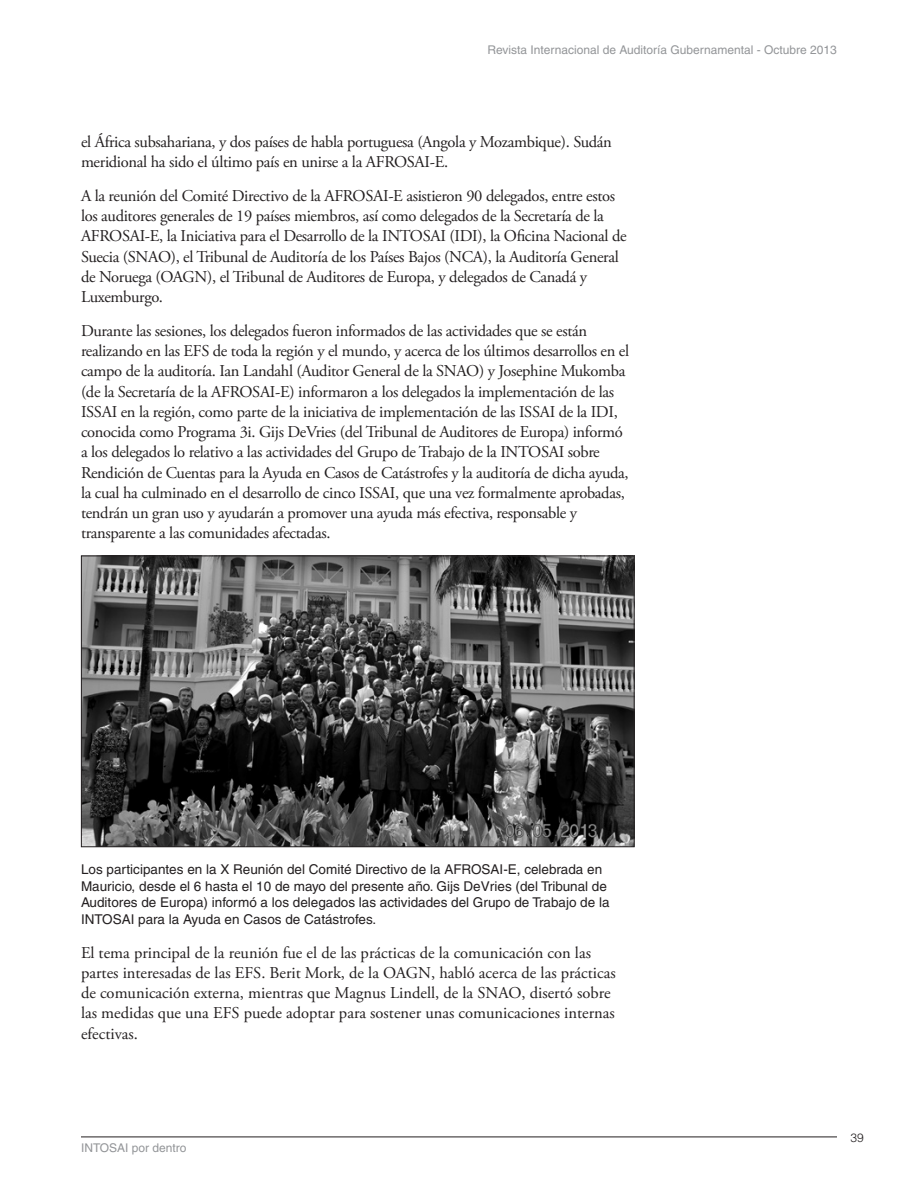
<style>
.page{position:relative;width:918px;height:1188px;background:#fff}
.page>*{position:absolute;margin:0;border:0;box-sizing:border-box;transform-origin:0 0}
._0-body_text_AGP_11{font:16.5px/20.2px "Adobe Garamond Pro";letter-spacing:-.02em;color:#231f20}
._0-body_text_AGP_11-2{font:16.5px/20.2px "Adobe Garamond Pro";color:#231f20}
._0-caption_body_text{font:13.5px/16.5px "Helvetica";color:#231f20}
.t1{font:12px "Helvetica";color:#939598}
.t2{font:300 12px "Helvetica";color:#231f20}
</style>
<div class="page">
<hr style="left:81px;top:1137px;width:756px;height:1px;background:#231f20">
<img style="left:83px;top:558px;width:550px;height:287px">
<div style="left:81px;top:556px;width:554px;height:291px;border:1px solid #231f20"></div>
<p class="t1" style="left:488px;top:43px;width:351px">Revista Internacional de Auditoría Gubernamental - Octubre 2013</p>
<p class="_0-body_text_AGP_11" style="left:81px;top:132px;width:532px">el África subsahariana, y dos países de habla portuguesa (Angola y Mozambique). Sudán meridional ha sido el último país en unirse a la AFROSAI-E.</p>
<p class="_0-body_text_AGP_11" style="left:81px;top:186px;width:547px">A la reunión del Comité Directivo de la AFROSAI-E asistieron 90 delegados, entre estos los auditores generales de 19 países miembros, así como delegados de la Secretaría de la AFROSAI-E, la Iniciativa para el Desarrollo de la INTOSAI (IDI), la Oficina Nacional de Suecia (SNAO), el Tribunal de Auditoría de los Países Bajos (NCA), la Auditoría General de Noruega (OAGN), el Tribunal de Auditores de Europa, y delegados de Canadá y Luxemburgo.</p>
<p class="_0-body_text_AGP_11" style="left:81px;top:321px;width:550px">Durante las sesiones, los delegados fueron informados de las actividades que se están realizando en las EFS de toda la región y el mundo, y acerca de los últimos desarrollos en el campo de la auditoría. Ian Landahl (Auditor General de la SNAO) y Josephine Mukomba (de la Secretaría de la AFROSAI-E) informaron a los delegados la implementación de las ISSAI en la región, como parte de la iniciativa de implementación de las ISSAI de la IDI, conocida como Programa 3i. Gijs DeVries (del Tribunal de Auditores de Europa) informó a los delegados lo relativo a las actividades del Grupo de Trabajo de la INTOSAI sobre Rendición de Cuentas para la Ayuda en Casos de Catástrofes y la auditoría de dicha ayuda, la cual ha culminado en el desarrollo de cinco ISSAI, que una vez formalmente aprobadas, tendrán un gran uso y ayudarán a promover una ayuda más efectiva, responsable y transparente a las comunidades afectadas.</p>
<p class="_0-caption_body_text" style="left:81px;top:861px;width:530px">Los participantes en la X Reunión del Comité Directivo de la AFROSAI-E, celebrada en Mauricio, desde el 6 hasta el 10 de mayo del presente año. Gijs DeVries (del Tribunal de Auditores de Europa) informó a los delegados las actividades del Grupo de Trabajo de la INTOSAI para la Ayuda en Casos de Catástrofes.</p>
<p class="_0-body_text_AGP_11-2" style="left:81px;top:943px;width:536px">El tema principal de la reunión fue el de las prácticas de la comunicación con las partes interesadas de las EFS. Berit Mork, de la OAGN, habló acerca de las prácticas de comunicación externa, mientras que Magnus Lindell, de la SNAO, disertó sobre las medidas que una EFS puede adoptar para sostener unas comunicaciones internas efectivas.</p>
<p class="t1" style="left:81px;top:1141px;width:107px">INTOSAI por dentro</p>
<p class="t2" style="left:851px;top:1130px;width:15px">39</p>
</div>
